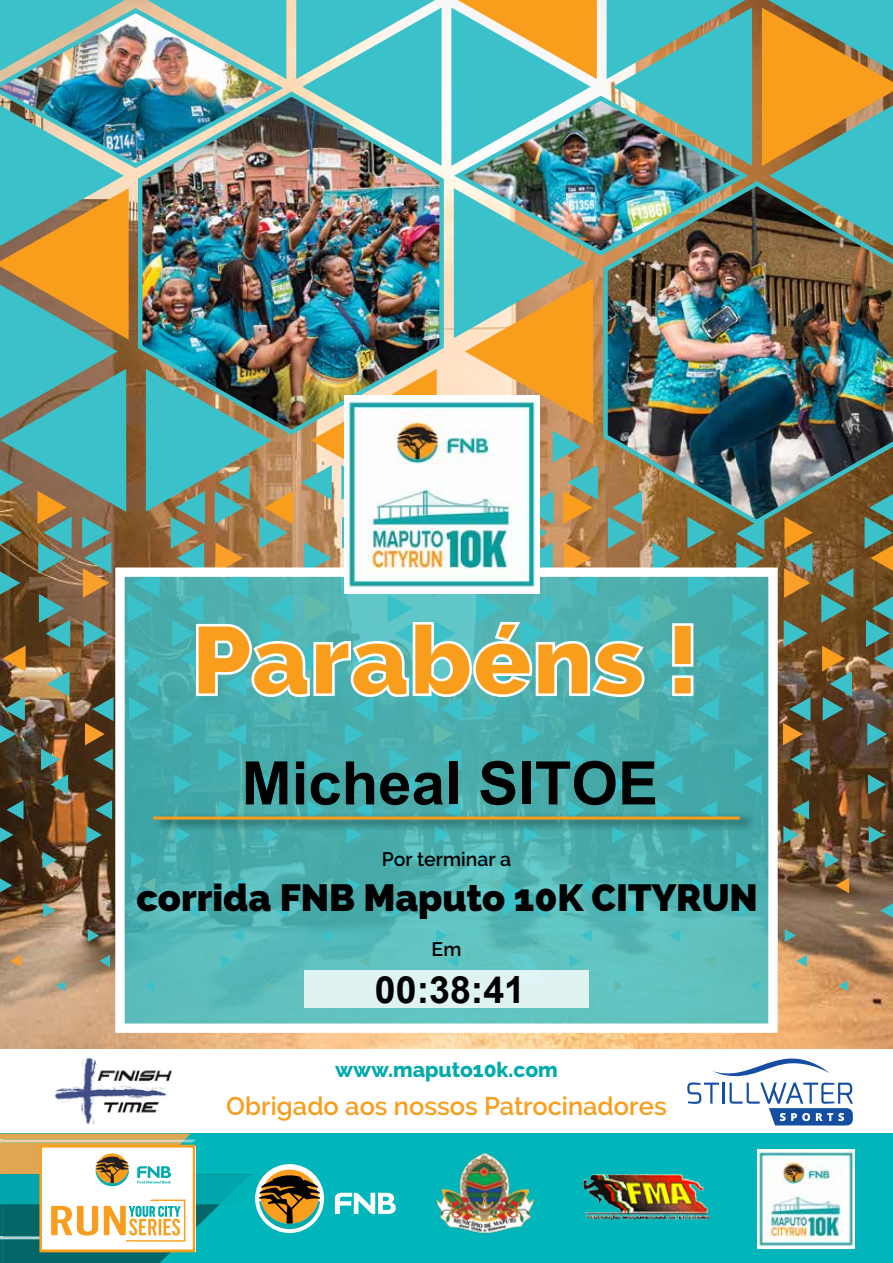
<style>
.page{position:relative;width:893px;height:1263px;background:#fff}
.page>*{position:absolute;margin:0;border:0;box-sizing:border-box;transform-origin:0 0}
.t1{font:800 97.8px "Raleway";color:#f99d1c}
.t2{font:700 60px "Arial";color:#000}
.t3{font:800 37.65px "Raleway";color:#000}
.t4{font:700 37.5px "Arial";color:#000}
.t5{font:600 25.5px "Raleway";color:#f99d1c}
.t6{font:800 21px "Raleway";color:#00aaad}
.t7{font:600 19.5px "Raleway";color:#000}
</style>
<div class="page">
<img style="left:0;top:527px;width:893px;height:522px">
<svg style="left:0;top:827px;width:13px;height:15px"></svg>
<svg style="left:0;top:878px;width:12px;height:14px"></svg>
<svg style="left:7px;top:800px;width:17px;height:19px"></svg>
<svg style="left:11px;top:955px;width:10px;height:12px"></svg>
<svg style="left:42px;top:852px;width:15px;height:16px"></svg>
<svg style="left:43px;top:903px;width:13px;height:14px"></svg>
<svg style="left:56px;top:981px;width:9px;height:10px"></svg>
<svg style="left:784px;top:620px;width:24px;height:27px"></svg>
<svg style="left:86px;top:826px;width:16px;height:18px"></svg>
<svg style="left:783px;top:826px;width:16px;height:18px"></svg>
<svg style="left:88px;top:929px;width:11px;height:13px"></svg>
<svg style="left:785px;top:929px;width:11px;height:13px"></svg>
<svg style="left:784px;top:527px;width:29px;height:71px;background:#9d884b"></svg>
<svg style="left:783px;top:697px;width:27px;height:73px;background:#66674b"></svg>
<svg style="left:95px;top:800px;width:17px;height:19px"></svg>
<svg style="left:792px;top:800px;width:17px;height:19px"></svg>
<svg style="left:99px;top:955px;width:11px;height:12px"></svg>
<svg style="left:796px;top:955px;width:11px;height:12px"></svg>
<svg style="left:825px;top:852px;width:14px;height:16px"></svg>
<svg style="left:821px;top:568px;width:32px;height:55px;background:#5d7f6b"></svg>
<svg style="left:822px;top:645px;width:30px;height:76px;background:#706e4b"></svg>
<svg style="left:835px;top:877px;width:14px;height:16px"></svg>
<svg style="left:838px;top:981px;width:10px;height:10px"></svg>
<svg style="left:867px;top:723px;width:20px;height:22px"></svg>
<svg style="left:868px;top:774px;width:18px;height:20px"></svg>
<svg style="left:869px;top:826px;width:15px;height:18px"></svg>
<svg style="left:864px;top:527px;width:29px;height:44px"></svg>
<svg style="left:866px;top:596px;width:27px;height:73px;background:#577867"></svg>
<svg style="left:880px;top:903px;width:13px;height:15px"></svg>
<svg style="left:764px;top:0;width:129px;height:178px;background:#a0a365"></svg>
<img style="left:764px;top:178px;width:129px;height:349px">
<svg style="left:125px;top:578px;width:642px;height:445px;background:#53b7b5"></svg>
<div style="left:115px;top:568px;width:662px;height:465px;border:9px solid #fff"></div>
<img style="left:0;top:0;width:764px;height:794px">
<div style="left:304px;top:971px;width:285px;height:37px;background:#dff3f2"></div>
<div style="left:154px;top:812px;width:602px;height:20px;background:#000;opacity:.75"></div>
<hr style="left:153px;top:816px;width:587px;height:3px;background:#f99d1c">
<svg style="left:687px;top:1058px;width:166px;height:67px"></svg>
<img style="left:55px;top:1058px;width:117px;height:67px">
<div style="left:0;top:1133px;width:893px;height:130px;background:#00b6ba"></div>
<img style="left:344px;top:395px;width:195px;height:199px">
<img style="left:757px;top:1149px;width:98px;height:99px">
<svg style="left:0;top:1133px;width:710px;height:130px"></svg>
<h1 class="t1" style="left:191px;top:604px;width:509px">Parabéns !</h1>
<h2 class="t2" style="left:242px;top:750px;width:418px">Micheal SITOE</h2>
<p class="t7" style="left:382px;top:848px;width:131px">Por terminar a</p>
<h3 class="t3" style="left:136px;top:876px;width:623px">corrida FNB Maputo 10K CITYRUN</h3>
<p class="t7" style="left:432px;top:938px;width:31px">Em</p>
<h3 class="t4" style="left:375px;top:969px;width:152px">00:38:41</h3>
<p class="t6" style="left:335px;top:1057px;width:224px">www.maputo10k.com</p>
<p class="t5" style="left:226px;top:1091px;width:442px">Obrigado aos nossos Patrocinadores</p>
</div>
